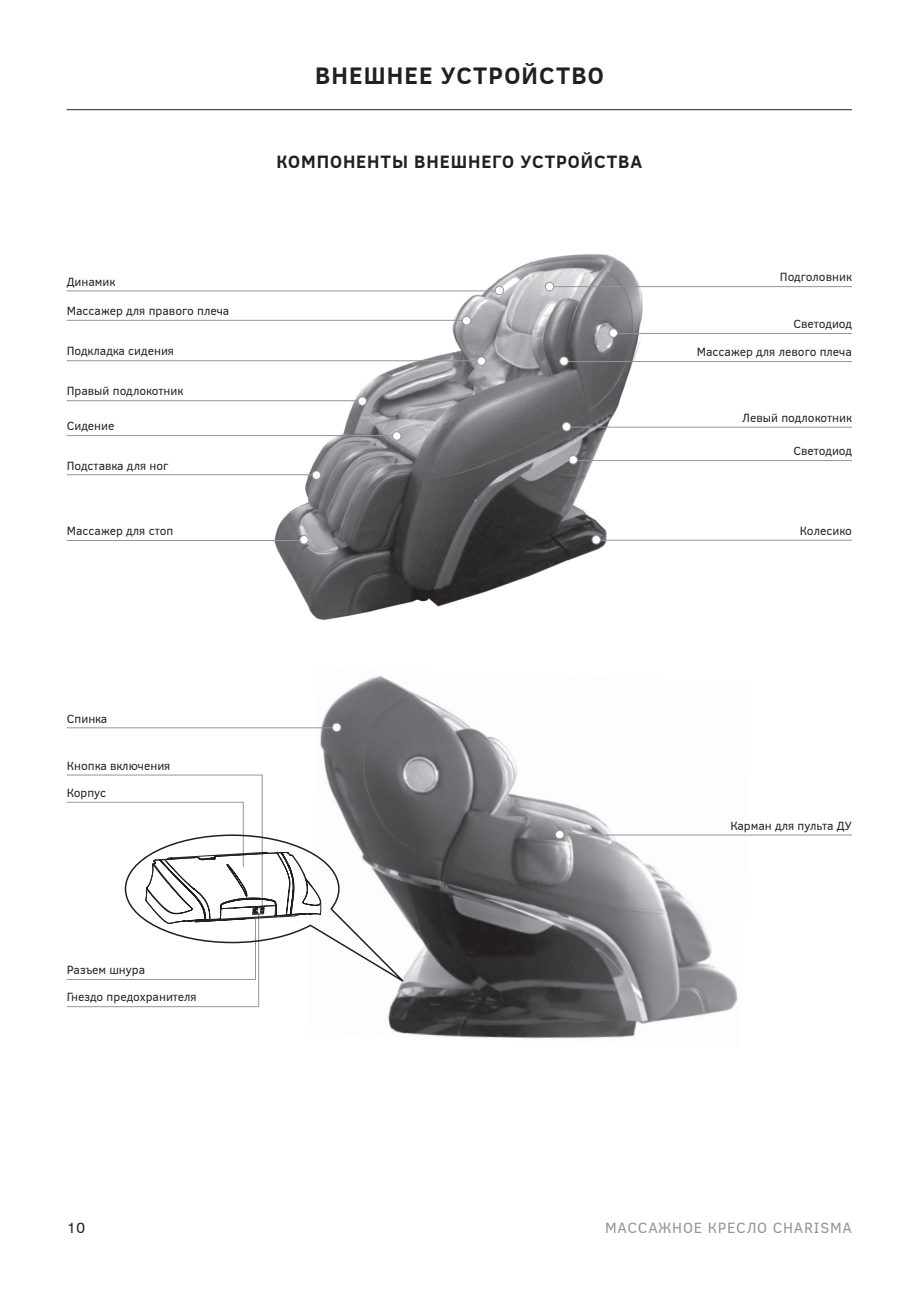
<style>
.page{position:relative;width:906px;height:1289px;background:#fff}
.page>*{position:absolute;margin:0;border:0;box-sizing:border-box;transform-origin:0 0}
.t1{font:700 24px "Clear Sans";letter-spacing:.05em;color:#231f20}
.t2{font:700 18px "Clear Sans";letter-spacing:.05em;color:#231f20}
.t3{font:15px "Clear Sans";letter-spacing:.05em;color:#939598}
.t4{font:15px "Clear Sans";color:#231f20}
.t5{font:12px "Clear Sans";color:#231f20}
</style>
<div class="page">
<hr style="left:67px;top:109px;width:785px;height:1px;background:#231f20">
<img style="left:272px;top:254px;width:374px;height:367px">
<img style="left:306px;top:676px;width:446px;height:363px">
<hr style="left:549px;top:286px;width:303px;height:1px;background:#939598">
<hr style="left:611px;top:333px;width:241px;height:1px;background:#939598">
<hr style="left:564px;top:361px;width:288px;height:1px;background:#939598">
<hr style="left:566px;top:427px;width:286px;height:1px;background:#939598">
<hr style="left:571px;top:460px;width:281px;height:1px;background:#939598">
<hr style="left:596px;top:540px;width:256px;height:1px;background:#939598">
<hr style="left:560px;top:834px;width:292px;height:1px;background:#939598">
<hr style="left:67px;top:320px;width:399px;height:1px;background:#939598">
<hr style="left:67px;top:290px;width:432px;height:1px;background:#939598">
<hr style="left:67px;top:360px;width:414px;height:1px;background:#939598">
<hr style="left:67px;top:400px;width:295px;height:1px;background:#939598">
<hr style="left:67px;top:435px;width:328px;height:1px;background:#939598">
<hr style="left:67px;top:474px;width:249px;height:1px;background:#939598">
<hr style="left:67px;top:540px;width:237px;height:1px;background:#939598">
<hr style="left:67px;top:727px;width:270px;height:1px;background:#939598">
<div style="left:495px;top:286px;width:8px;height:9px;background:#fff;border-radius:50%"></div>
<div style="left:495px;top:286px;width:9px;height:9px;border:1px solid #939598;border-radius:50%"></div>
<div style="left:545px;top:282px;width:9px;height:9px;background:#fff;border-radius:50%"></div>
<div style="left:545px;top:282px;width:9px;height:9px;border:1px solid #939598;border-radius:50%"></div>
<div style="left:609px;top:329px;width:8px;height:8px;background:#fff;border-radius:50%"></div>
<div style="left:608px;top:328px;width:10px;height:10px;border:1px solid #939598;border-radius:50%"></div>
<div style="left:560px;top:357px;width:8px;height:8px;background:#fff;border-radius:50%"></div>
<div style="left:559px;top:356px;width:9px;height:10px;border:1px solid #939598;border-radius:50%"></div>
<div style="left:562px;top:422px;width:9px;height:9px;background:#fff;border-radius:50%"></div>
<div style="left:562px;top:422px;width:9px;height:9px;border:1px solid #939598;border-radius:50%"></div>
<div style="left:569px;top:455px;width:8px;height:9px;background:#fff;border-radius:50%"></div>
<div style="left:568px;top:455px;width:10px;height:9px;border:1px solid #939598;border-radius:50%"></div>
<div style="left:592px;top:535px;width:8px;height:9px;background:#fff;border-radius:50%"></div>
<div style="left:591px;top:535px;width:10px;height:9px;border:1px solid #939598;border-radius:50%"></div>
<div style="left:462px;top:316px;width:9px;height:9px;background:#fff;border-radius:50%"></div>
<div style="left:462px;top:316px;width:9px;height:9px;border:1px solid #939598;border-radius:50%"></div>
<div style="left:477px;top:357px;width:9px;height:8px;background:#fff;border-radius:50%"></div>
<div style="left:477px;top:356px;width:9px;height:10px;border:1px solid #939598;border-radius:50%"></div>
<div style="left:358px;top:397px;width:8px;height:8px;background:#fff;border-radius:50%"></div>
<div style="left:358px;top:396px;width:9px;height:10px;border:1px solid #939598;border-radius:50%"></div>
<div style="left:392px;top:431px;width:9px;height:9px;background:#fff;border-radius:50%"></div>
<div style="left:392px;top:431px;width:9px;height:9px;border:1px solid #939598;border-radius:50%"></div>
<div style="left:312px;top:471px;width:9px;height:8px;background:#fff;border-radius:50%"></div>
<div style="left:312px;top:470px;width:9px;height:10px;border:1px solid #939598;border-radius:50%"></div>
<div style="left:300px;top:535px;width:8px;height:9px;background:#fff;border-radius:50%"></div>
<div style="left:299px;top:535px;width:10px;height:9px;border:1px solid #939598;border-radius:50%"></div>
<div style="left:555px;top:830px;width:9px;height:8px;background:#fff;border-radius:50%"></div>
<div style="left:555px;top:830px;width:9px;height:9px;border:1px solid #939598;border-radius:50%"></div>
<div style="left:332px;top:723px;width:9px;height:8px;background:#fff;border-radius:50%"></div>
<div style="left:332px;top:722px;width:9px;height:10px;border:1px solid #939598;border-radius:50%"></div>
<svg style="left:66px;top:774px;width:339px;height:233px"></svg>
<p class="t1" style="left:315px;top:62px;width:290px">ВНЕШНЕЕ УСТРОЙСТВО</p>
<p class="t5" style="left:67px;top:274px;width:50px">Динамик</p>
<p class="t5" style="left:67px;top:304px;width:164px">Массажер для правого плеча</p>
<p class="t5" style="left:67px;top:344px;width:109px">Подкладка сидения</p>
<p class="t5" style="left:67px;top:384px;width:118px">Правый подлокотник</p>
<p class="t5" style="left:67px;top:419px;width:49px">Сидение</p>
<p class="t5" style="left:67px;top:458px;width:103px">Подставка для ног</p>
<p class="t5" style="left:67px;top:524px;width:108px">Массажер для стоп</p>
<p class="t2" style="left:276px;top:151px;width:367px">КОМПОНЕНТЫ ВНЕШНЕГО УСТРОЙСТВА</p>
<p class="t5" style="left:780px;top:270px;width:74px">Подголовник</p>
<p class="t5" style="left:793px;top:317px;width:60px">Светодиод</p>
<p class="t5" style="left:697px;top:345px;width:157px">Массажер для левого плеча</p>
<p class="t5" style="left:742px;top:411px;width:111px">Левый подлокотник</p>
<p class="t5" style="left:793px;top:444px;width:60px">Светодиод</p>
<p class="t5" style="left:800px;top:524px;width:53px">Колесико</p>
<p class="t5" style="left:67px;top:711px;width:42px">Спинка</p>
<p class="t5" style="left:67px;top:758px;width:105px">Кнопка включения</p>
<p class="t5" style="left:67px;top:785px;width:41px">Корпус</p>
<p class="t5" style="left:67px;top:963px;width:80px">Разъем шнура</p>
<p class="t5" style="left:67px;top:990px;width:131px">Гнездо предохранителя</p>
<p class="t5" style="left:730px;top:818px;width:123px">Карман для пульта ДУ</p>
<p class="t4" style="left:67px;top:1219px;width:20px">10</p>
<p class="t3" style="left:605px;top:1219px;width:248px">МАССАЖНОЕ КРЕСЛО CHARISMA</p>
</div>
